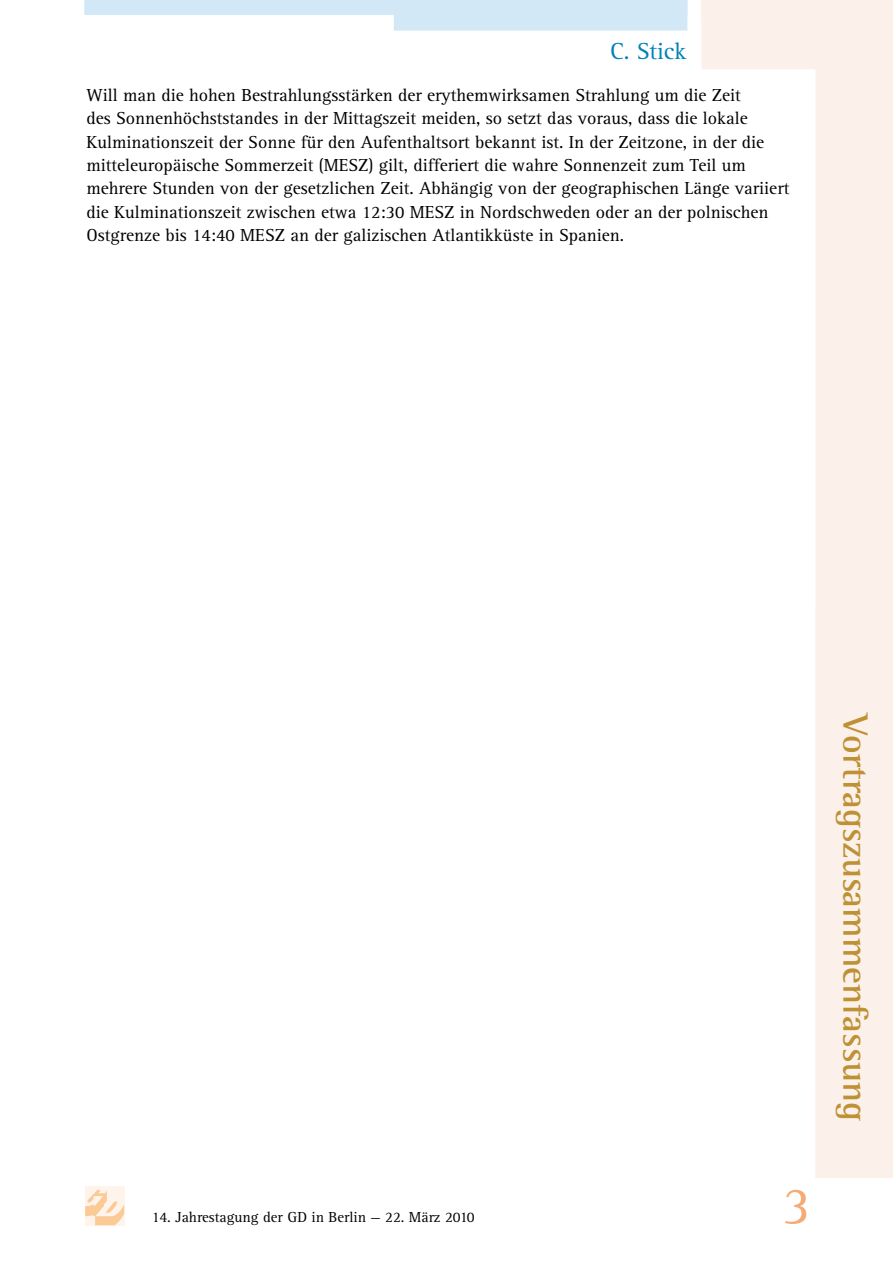
<style>
.page{position:relative;width:893px;height:1263px;background:#fff}
.page>*{position:absolute;margin:0;border:0;box-sizing:border-box;transform-origin:0 0}
.t1{font:54px "Agfa Rotis Serif";color:#f6aa75}
.t2{font:700 36px "Agfa Rotis Semi Serif";color:#be9134}
.t3{font:24px "Agfa Rotis Serif";color:#0081b8}
.t4{font:18px/23.4px "Agfa Rotis Serif";color:#000}
.t5{font:15px "Agfa Rotis Serif";color:#000}
</style>
<div class="page">
<svg style="left:701px;top:21px;width:192px;height:1157px"></svg>
<div style="left:85px;top:1186px;width:39px;height:39px;background:#fef4ec"></div>
<svg style="left:85px;top:1189px;width:39px;height:36px"></svg>
<svg style="left:84px;top:0;width:603px;height:31px"></svg>
<div style="left:701px;top:0;width:192px;height:21px;background:#fcf1ea"></div>
<h3 class="t3" style="left:610px;top:37px;width:78px">C. Stick</h3>
<p class="t4" style="left:86px;top:84px;width:704px">Will man die hohen Bestrahlungsstärken der erythemwirksamen Strahlung um die Zeit<br>des Sonnenhöchststandes in der Mittagszeit meiden, so setzt das voraus, dass die lokale Kulminationszeit der Sonne für den Aufenthaltsort bekannt ist. In der Zeitzone, in der die mitteleuropäische Sommerzeit (MESZ) gilt, differiert die wahre Sonnenzeit zum Teil um mehrere Stunden von der gesetzlichen Zeit. Abhängig von der geographischen Länge variiert die Kulminationszeit zwischen etwa 12:30 MESZ in Nordschweden oder an der polnischen Ostgrenze bis 14:40 MESZ an der galizischen Atlantikküste in Spanien.</p>
<p class="t5" style="left:152px;top:1208px;width:324px">14. Jahrestagung der GD in Berlin — 22. März 2010</p>
<h1 class="t1" style="left:783px;top:1175px;width:30px">3</h1>
<h2 class="t2" style="left:877px;top:714px;width:409px;rotate:90deg">Vortragszusammenfassung</h2>
</div>
